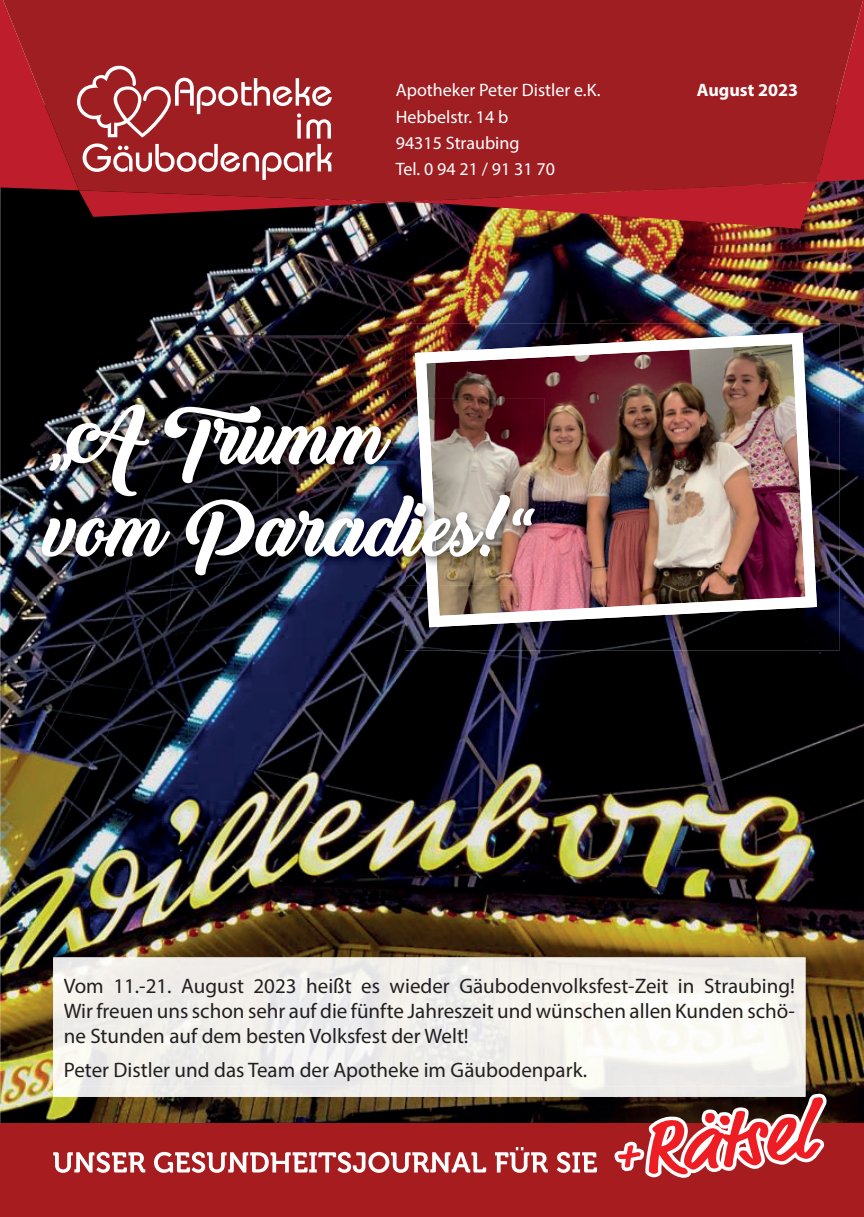
<style>
.page{position:relative;width:864px;height:1217px;background:#fff}
.page>*{position:absolute;margin:0;border:0;box-sizing:border-box;transform-origin:0 0}
.t1{font:76.65px/92.1px "Backto Black Bold Demo";color:#fff}
.t2{font:21px/25.2px "Myriad Pro";color:#231f20;text-align:justify}
.t3{font:18px/26.1px "Myriad Pro";color:#fff}
.t4{font:700 18px "Myriad Pro";color:#fff}
</style>
<div class="page">
<img style="left:0;top:228px;width:863px;height:895px">
<svg style="left:0;top:228px;width:1px;height:47px"></svg>
<div style="left:0;top:1123px;width:863px;height:93px;background:#a61c1f"></div>
<img style="left:0;top:202px;width:863px;height:26px">
<svg style="left:0;top:0;width:863px;height:202px;background:#9f1d23"></svg>
<svg style="left:77px;top:66px;width:255px;height:114px;background:#af464a"></svg>
<svg style="left:53px;top:1151px;width:92px;height:21px"></svg>
<svg style="left:154px;top:1151px;width:332px;height:21px"></svg>
<svg style="left:495px;top:1147px;width:52px;height:25px"></svg>
<svg style="left:556px;top:1151px;width:40px;height:21px"></svg>
<img style="left:641px;top:869px;width:191px;height:280px">
<svg style="left:610px;top:1019px;width:212px;height:159px"></svg>
<img style="left:53px;top:957px;width:752px;height:139px">
<img style="left:406px;top:324px;width:433px;height:46px">
<img style="left:406px;top:370px;width:8px;height:29px">
<img style="left:792px;top:370px;width:47px;height:280px">
<img style="left:406px;top:585px;width:47px;height:65px">
<img style="left:453px;top:627px;width:339px;height:23px">
<img style="left:414px;top:332px;width:402px;height:295px">
<img style="left:36px;top:399px;width:508px;height:186px">
<img style="left:417px;top:399px;width:21px;height:186px">
<p class="t3" style="left:395px;top:77px;width:206px">Apotheker Peter Distler e.K.</p>
<p class="t4" style="left:696px;top:79px;width:103px">August 2023</p>
<p class="t3" style="left:395px;top:103px;width:160px">Hebbelstr. 14 b<br>94315 Straubing<br>Tel. 0 94 21 / 91 31 70</p>
<h1 class="t1" style="left:47px;top:392px;width:492px">„A Trumm<br>vom Paradies!“</h1>
<p class="t2" style="left:64px;top:972px;width:732px">Vom 11.-21. August 2023 heißt es wieder Gäubodenvolksfest-Zeit in Straubing!<br>Wir freuen uns schon sehr auf die fünfte Jahreszeit und wünschen allen Kunden schö&shy;ne Stunden auf dem besten Volksfest der Welt!</p>
<p class="t2" style="left:64px;top:1056px;width:524px">Peter Distler und das Team der Apotheke im Gäubodenpark.</p>
</div>
